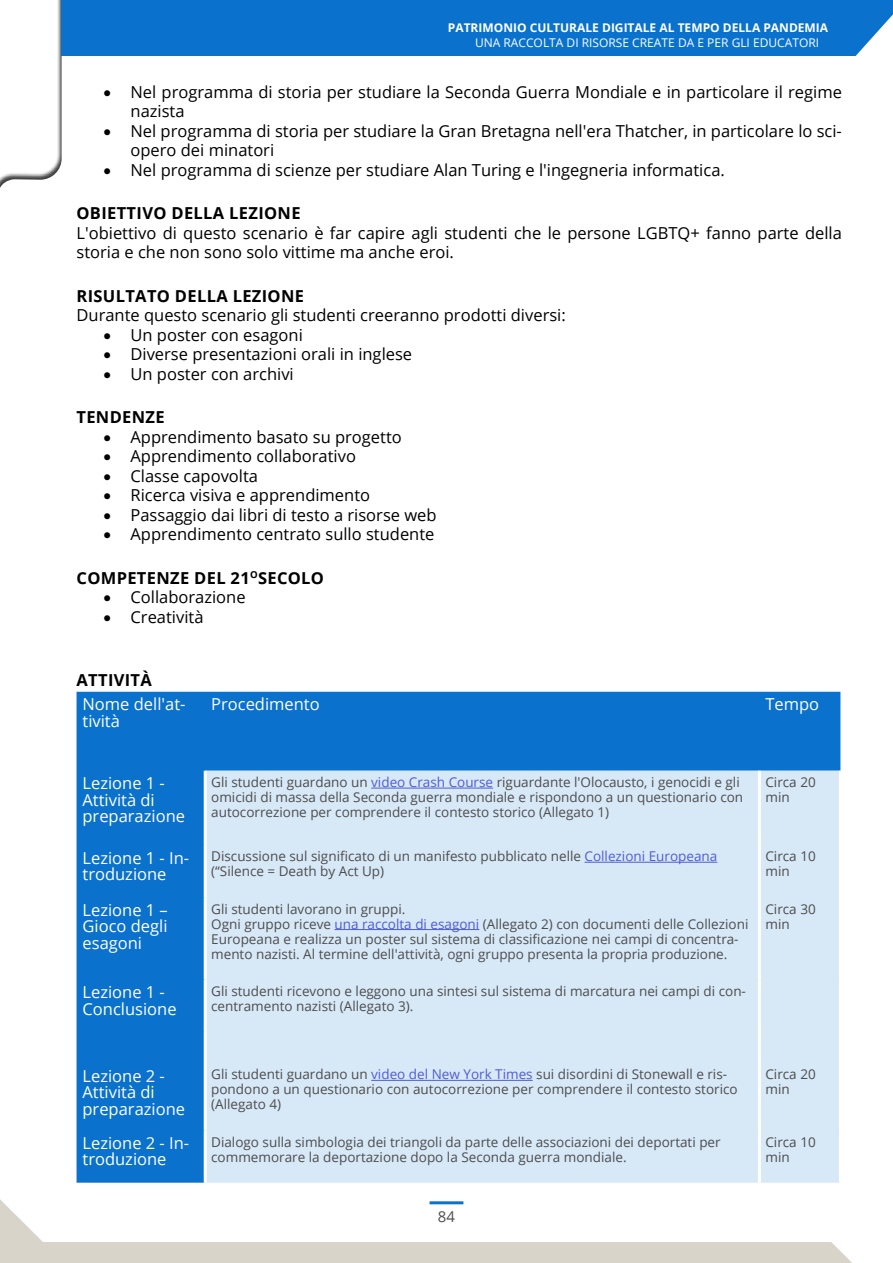
<style>
.page{position:relative;width:893px;height:1263px;background:#fff}
.page>*{position:absolute;margin:0;border:0;box-sizing:border-box;transform-origin:0 0}
.t1{font:16.5px/19.5px "Open Sans";color:#000}
.t2{font:16.5px/16.5px "Open Sans";color:#fff}
.t3{font:700 16.5px "Open Sans";letter-spacing:.02em;color:#000}
.t4{font:15px "Open Sans";color:#4d4d4d}
.t5{font:13.5px/15px "Open Sans";color:#4d4d4d}
.t6{font:700 12px "Open Sans";color:#fff}
.t7{font:12px "Open Sans";color:#fff}
.s1{color:#4f5cd6}
</style>
<div class="page">
<div style="left:77px;top:692px;width:763px;height:491px;background:#0a72cc"></div>
<div style="left:207px;top:771px;width:632px;height:412px;background:#d7e8f7"></div>
<hr style="left:204px;top:771px;width:3px;height:74px;background:#fff">
<hr style="left:758px;top:771px;width:3px;height:74px;background:#fff">
<hr style="left:839px;top:771px;width:3px;height:74px;background:#fff">
<hr style="left:204px;top:845px;width:3px;height:52px;background:#fff">
<hr style="left:839px;top:845px;width:3px;height:52px;background:#fff">
<hr style="left:204px;top:897px;width:3px;height:82px;background:#fff">
<hr style="left:839px;top:897px;width:3px;height:82px;background:#fff">
<hr style="left:204px;top:979px;width:3px;height:53px;background:#fff">
<hr style="left:839px;top:979px;width:3px;height:53px;background:#fff">
<hr style="left:204px;top:1032px;width:3px;height:31px;background:#fff">
<hr style="left:839px;top:1032px;width:3px;height:31px;background:#fff">
<hr style="left:204px;top:1063px;width:3px;height:67px;background:#fff">
<hr style="left:839px;top:1063px;width:3px;height:67px;background:#fff">
<hr style="left:204px;top:1130px;width:3px;height:53px;background:#fff">
<hr style="left:839px;top:1130px;width:3px;height:53px;background:#fff">
<hr style="left:758px;top:845px;width:3px;height:52px;background:#fff">
<hr style="left:758px;top:897px;width:3px;height:82px;background:#fff">
<hr style="left:758px;top:979px;width:3px;height:53px;background:#fff">
<hr style="left:758px;top:1032px;width:3px;height:31px;background:#fff">
<hr style="left:758px;top:1063px;width:3px;height:67px;background:#fff">
<hr style="left:758px;top:1130px;width:3px;height:53px;background:#fff">
<hr style="left:371px;top:788px;width:122px;height:1px;background:#4f5cd6">
<hr style="left:585px;top:862px;width:132px;height:1px;background:#4f5cd6">
<hr style="left:334px;top:929px;width:145px;height:1px;background:#4f5cd6">
<hr style="left:371px;top:1080px;width:162px;height:1px;background:#4f5cd6">
<div style="left:0;top:0;width:75px;height:207px;background:#000;opacity:.75"></div>
<div style="left:62px;top:0;width:831px;height:56px;background:#0a72cc"></div>
<div style="left:0;top:1242px;width:893px;height:21px;background:#d9d4ca"></div>
<svg style="left:855px;top:14px;width:38px;height:42px"></svg>
<svg style="left:831px;top:1242px;width:62px;height:21px"></svg>
<hr style="left:430px;top:1201px;width:33px;height:3px;background:#0a72cc">
<svg style="left:0;top:1199px;width:43px;height:43px"></svg>
<p class="t6" style="left:448px;top:19px;width:382px">PATRIMONIO CULTURALE DIGITALE AL TEMPO DELLA PANDEMIA</p>
<p class="t7" style="left:475px;top:34px;width:346px">UNA RACCOLTA DI RISORSE CREATE DA E PER GLI EDUCATORI</p>
<p class="t1" style="left:131px;top:82px;width:713px;text-indent:-27px">• Nel programma di storia per studiare la Seconda Guerra Mondiale e in particolare il regime nazista</p>
<p class="t1" style="left:131px;top:121px;width:713px;text-indent:-27px">• Nel programma di storia per studiare la Gran Bretagna nell'era Thatcher, in particolare lo sci&shy;opero dei minatori</p>
<p class="t1" style="left:104px;top:160px;width:623px">• Nel programma di scienze per studiare Alan Turing e l'ingegneria informatica.</p>
<p class="t3" style="left:77px;top:202px;width:226px">OBIETTIVO DELLA LEZIONE</p>
<p class="t1" style="left:77px;top:223px;width:767px">L'obiettivo di questo scenario è far capire agli studenti che le persone LGBTQ+ fanno parte della storia e che non sono solo vittime ma anche eroi.</p>
<p class="t3" style="left:77px;top:284px;width:229px">RISULTATO DELLA LEZIONE</p>
<p class="t1" style="left:77px;top:305px;width:491px">Durante questo scenario gli studenti creeranno prodotti diversi:</p>
<p class="t1" style="left:104px;top:325px;width:201px">• Un poster con esagoni</p>
<p class="t1" style="left:104px;top:344px;width:310px">• Diverse presentazioni orali in inglese</p>
<p class="t1" style="left:104px;top:364px;width:192px">• Un poster con archivi</p>
<p class="t3" style="left:77px;top:406px;width:90px">TENDENZE</p>
<p class="t1" style="left:104px;top:427px;width:300px">• Apprendimento basato su progetto</p>
<p class="t1" style="left:104px;top:446px;width:254px">• Apprendimento collaborativo</p>
<p class="t1" style="left:104px;top:466px;width:156px">• Classe capovolta</p>
<p class="t1" style="left:104px;top:485px;width:268px">• Ricerca visiva e apprendimento</p>
<p class="t1" style="left:104px;top:505px;width:335px">• Passaggio dai libri di testo a risorse web</p>
<p class="t1" style="left:104px;top:524px;width:332px">• Apprendimento centrato sullo studente</p>
<p class="t3" style="left:76px;top:566px;width:249px">COMPETENZE DEL 21<sup>O</sup>SECOLO</p>
<p class="t1" style="left:104px;top:587px;width:144px">• Collaborazione</p>
<p class="t1" style="left:104px;top:607px;width:102px">• Creatività</p>
<p class="t3" style="left:77px;top:668px;width:77px">ATTIVITÀ</p>
<p class="t2" style="left:83px;top:696px;width:104px">Nome dell'at&shy;tività</p>
<p class="t2" style="left:211px;top:696px;width:110px">Procedimento</p>
<p class="t2" style="left:765px;top:696px;width:55px">Tempo</p>
<p class="t2" style="left:83px;top:775px;width:104px">Lezione 1 -<br>Attività di preparazione</p>
<p class="t5" style="left:211px;top:774px;width:533px">Gli studenti guardano un <span class="s1">video Crash Course</span> riguardante l'Olocausto, i genocidi e gli omicidi di massa della Seconda guerra mondiale e rispondono a un questionario con autocorrezione per comprendere il contesto storico (Allegato 1)</p>
<p class="t5" style="left:765px;top:774px;width:52px">Circa 20 min</p>
<p class="t2" style="left:83px;top:849px;width:108px">Lezione 1 - In&shy;troduzione</p>
<p class="t5" style="left:211px;top:848px;width:508px">Discussione sul significato di un manifesto pubblicato nelle <span class="s1">Collezioni Europeana </span>(“Silence = Death by Act Up)</p>
<p class="t5" style="left:765px;top:848px;width:52px">Circa 10 min</p>
<p class="t2" style="left:83px;top:901px;width:87px;text-align:justify">Lezione 1 – Gioco degli esagoni</p>
<p class="t5" style="left:211px;top:901px;width:539px">Gli studenti lavorano in gruppi.<br>Ogni gruppo riceve <span class="s1">una raccolta di esagoni</span> (Allegato 2) con documenti delle Collezioni Europeana e realizza un poster sul sistema di classificazione nei campi di concentra&shy;mento nazisti. Al termine dell'attività, ogni gruppo presenta la propria produzione.</p>
<p class="t5" style="left:765px;top:901px;width:52px">Circa 30 min</p>
<p class="t2" style="left:83px;top:983px;width:96px">Lezione 1 -<br>Conclusione</p>
<p class="t5" style="left:211px;top:983px;width:536px">Gli studenti ricevono e leggono una sintesi sul sistema di marcatura nei campi di con&shy;centramento nazisti (Allegato 3).</p>
<p class="t2" style="left:83px;top:1067px;width:104px">Lezione 2 -<br>Attività di preparazione</p>
<p class="t5" style="left:211px;top:1066px;width:528px">Gli studenti guardano un <span class="s1">video del New York Times</span> sui disordini di Stonewall e ris&shy;pondono a un questionario con autocorrezione per comprendere il contesto storico (Allegato 4)</p>
<p class="t5" style="left:765px;top:1066px;width:52px">Circa 20 min</p>
<p class="t2" style="left:83px;top:1134px;width:108px">Lezione 2 - In&shy;troduzione</p>
<p class="t5" style="left:211px;top:1134px;width:511px">Dialogo sulla simbologia dei triangoli da parte delle associazioni dei deportati per commemorare la deportazione dopo la Seconda guerra mondiale.</p>
<p class="t5" style="left:765px;top:1134px;width:52px">Circa 10 min</p>
<p class="t4" style="left:438px;top:1206px;width:19px">84</p>
</div>
